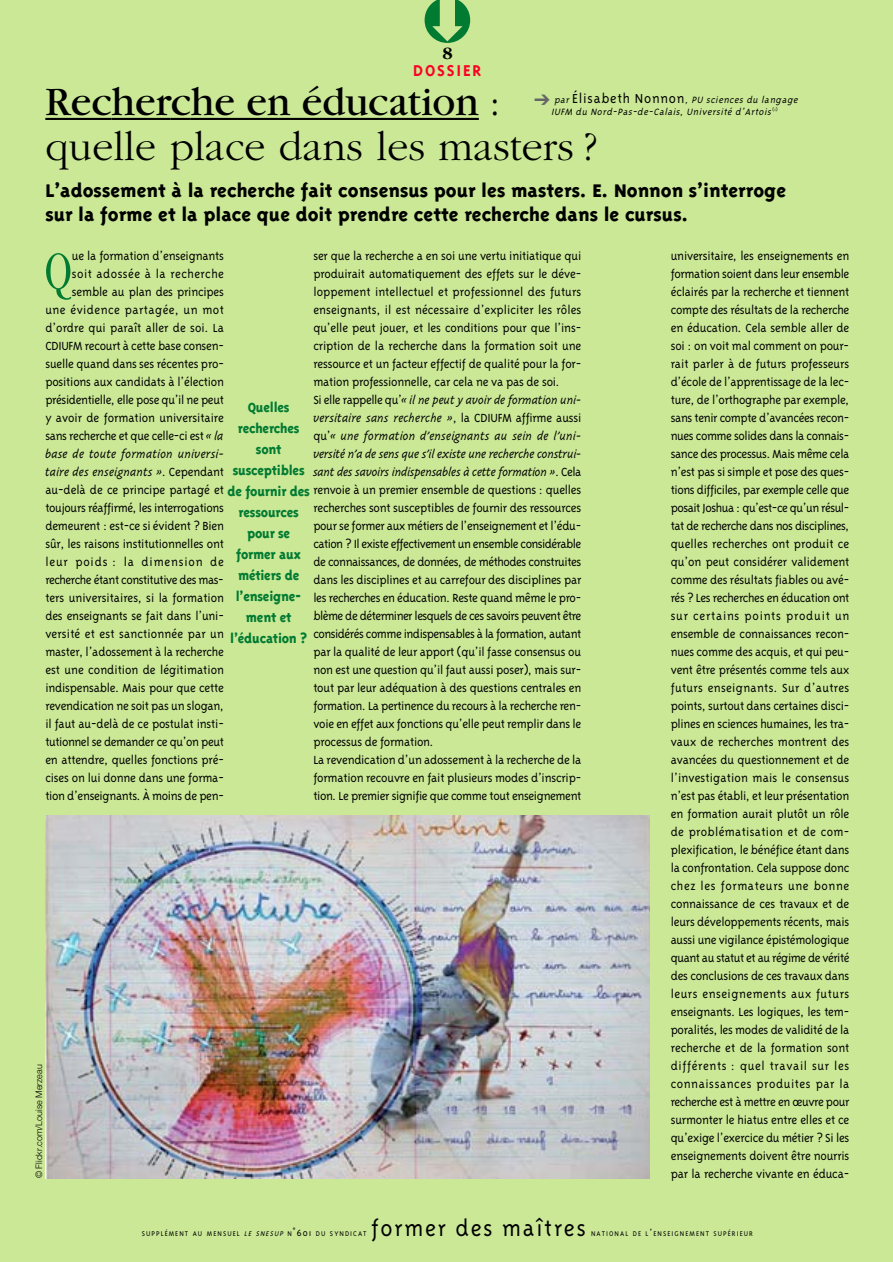
<style>
.page{position:relative;width:893px;height:1262px;background:#fff}
.page>*{position:absolute;margin:0;border:0;box-sizing:border-box;transform-origin:0 0}
.t1{font:300 condensed 55.35px "Garamond";color:#017a32}
.t2{font:300 42px/45px "Garamond";color:#000}
.t3{font:300 25.5px "Triplex";letter-spacing:.07em;color:#000}
.t4{font:800 21px/24px "Triplex";color:#000}
.t5{font:700 18px "Triplex";letter-spacing:.1em;color:#fc0125}
.t6{font:700 18px "Garamond";color:#000}
.t7{font:800 15px/21px "Triplex";letter-spacing:-.015em;color:#017a32;text-align:center;scale:.95 1}
.t8{font:300 13.5px/18px "Triplex";letter-spacing:-.015em;color:#000;text-align:right}
.t9{font:italic 300 10.5px/12px "Triplex";color:#000;text-align:center}
.t10{font:300 9px "Helvetica Neue";color:#000}
.t11{font:300 7.8px "Triplex";letter-spacing:.135em;color:#000}
.s1{font-weight:400}
.s2{color:#666}
.s3{font-style:normal;font-size:15px}
.s4{font-style:italic}
.s5{font-size:10.5px}
</style>
<div class="page">
<div style="left:1px;top:0;width:891px;height:1262px;background:#cae896"></div>
<hr style="left:45px;top:118px;width:66px;height:2px;background:#000">
<hr style="left:111px;top:118px;width:60px;height:2px;background:#000">
<hr style="left:171px;top:118px;width:20px;height:2px;background:#000">
<hr style="left:191px;top:118px;width:288px;height:2px;background:#000">
<img style="left:45px;top:815px;width:604px;height:363px">
<h3 class="t6" style="left:442px;top:47px;width:12px">8</h3>
<h3 class="t5" style="left:413px;top:63px;width:70px">DOSSIER</h3>
<h2 class="t2" style="left:45px;top:82px;width:553px"><span class="s1">Recherche en éducation</span> : quelle place dans les masters ?</h2>
<h3 class="t4" style="left:45px;top:180px;width:742px">L’adossement à la recherche fait consensus pour les masters. E. Nonnon s’interroge sur la forme et la place que doit prendre cette recherche dans le cursus.</h3>
<p class="t9" style="left:534px;top:95px;width:267px"><span class="s2">➔</span> par <span class="s3">É l i s a b e t h N o n n o n</span> , PU sciences du langage<br>IUFM du Nord-Pas-de-Calais, Université d’Artois<sup>(1)</sup></p>
<p class="t8" style="left:45px;top:248px;width:180px">ue la formation d’enseignants<br>soit adossée à la recherche semble au plan des principes<br>une évidence partagée, un mot d’ordre qui paraît aller de soi. La CDIUFM recourt à cette base consen&shy;suelle quand dans ses récentes pro&shy;positions aux candidats à l’élection présidentielle, elle pose qu’il ne peut y avoir de formation universitaire sans recherche et que celle-ci est <span class="s4">« la base de toute formation universi&shy;taire des enseignants »</span>. Cependant au-delà de ce principe partagé et toujours réaffirmé, les interrogations demeurent : est-ce si évident ? Bien sûr, les raisons institutionnelles ont leur poids : la dimension de recherche étant constitutive des mas&shy;ters universitaires, si la formation des enseignants se fait dans l’uni&shy;versité et est sanctionnée par un master, l’adossement à la recherche est une condition de légitimation indispensable. Mais pour que cette revendication ne soit pas un slogan, il faut au-delà de ce postulat insti&shy;tutionnel se demander ce qu’on peut en attendre, quelles fonctions pré&shy;cises on lui donne dans une forma&shy;tion d’enseignants. À moins de pen-</p>
<p class="t8" style="left:313px;top:248px;width:269px;text-align:left">ser que la recherche a en soi une vertu initiatique qui produirait automatiquement des effets sur le déve&shy;loppement intellectuel et professionnel des futurs enseignants, il est nécessaire d’expliciter les rôles qu’elle peut jouer, et les conditions pour que l’ins&shy;cription de la recherche dans la formation soit une ressource et un facteur effectif de qualité pour la for&shy;mation professionnelle, car cela ne va pas de soi.<br>Si elle rappelle qu’<span class="s4">« il ne peut y avoir de formation uni&shy;versitaire sans recherche »</span>, la CDIUFM affirme aussi qu’<span class="s4">« une formation d’enseignants au sein de l’uni&shy;versité n’a de sens que s’il existe une recherche construi&shy;sant des savoirs indispensables à cette formation »</span>. Cela renvoie à un premier ensemble de questions : quelles recherches sont susceptibles de fournir des ressources pour se former aux métiers de l’enseignement et l’édu&shy;cation ? Il existe effectivement un ensemble considérable de connaissances, de données, de méthodes construites dans les disciplines et au carrefour des disciplines par les recherches en éducation. Reste quand même le pro&shy;blème de déterminer lesquels de ces savoirs peuvent être considérés comme indispensables à la formation, autant par la qualité de leur apport (qu’il fasse consensus ou non est une question qu’il faut aussi poser), mais sur&shy;tout par leur adéquation à des questions centrales en formation. La pertinence du recours à la recherche ren&shy;voie en effet aux fonctions qu’elle peut remplir dans le processus de formation.<br>La revendication d’un adossement à la recherche de la formation recouvre en fait plusieurs modes d’inscrip&shy;tion. Le premier signifie que comme tout enseignement</p>
<p class="t8" style="left:670px;top:248px;width:180px;text-align:justify">universitaire, les enseignements en formation soient dans leur ensemble éclairés par la recherche et tiennent compte des résultats de la recherche en éducation. Cela semble aller de soi : on voit mal comment on pour&shy;rait parler à de futurs professeurs d’école de l’apprentissage de la lec&shy;ture, de l’orthographe par exemple, sans tenir compte d’avancées recon&shy;nues comme solides dans la connais&shy;sance des processus. Mais même cela n’est pas si simple et pose des ques&shy;tions difficiles, par exemple celle que posait Joshua : qu’est-ce qu’un résul&shy;tat de recherche dans nos disciplines, quelles recherches ont produit ce qu’on peut considérer validement comme des résultats fiables ou avé&shy;rés ? Les recherches en éducation ont sur certains points produit un ensemble de connaissances recon&shy;nues comme des acquis, et qui peu&shy;vent être présentés comme tels aux futurs enseignants. Sur d’autres points, surtout dans certaines disci&shy;plines en sciences humaines, les tra&shy;vaux de recherches montrent des avancées du questionnement et de l’investigation mais le consensus n’est pas établi, et leur présentation en formation aurait plutôt un rôle de problématisation et de com&shy;plexification, le bénéfice étant dans la confrontation. Cela suppose donc chez les formateurs une bonne connaissance de ces travaux et de leurs développements récents, mais aussi une vigilance épistémologique quant au statut et au régime de vérité des conclusions de ces travaux dans leurs enseignements aux futurs enseignants. Les logiques, les tem&shy;poralités, les modes de validité de la recherche et de la formation sont différents : quel travail sur les connaissances produites par la recherche est à mettre en œuvre pour surmonter le hiatus entre elles et ce qu’exige l’exercice du métier ? Si les enseignements doivent être nourris par la recherche vivante en éduca-</p>
<h1 class="t1" style="left:44px;top:250px;width:29px">Q</h1>
<p class="t7" style="left:227px;top:398px;width:88px">Quelles recherches sont susceptibles de fournir des ressources pour se former aux métiers de l’enseigne&shy;ment et l’éducation ?</p>
<p class="t10" style="left:36px;top:1178px;width:115px;rotate:-90deg">© Flickr.com/Louise Merzeau</p>
<p class="t11" style="left:142px;top:1230px;width:226px">SUPPLÉMENT AU MENSUEL <span class="s4">LE SNESUP</span> N<span class="s5">˚601</span> DU SYNDICAT</p>
<h3 class="t3" style="left:371px;top:1218px;width:216px">former des maîtres</h3>
<p class="t11" style="left:591px;top:1230px;width:163px">NATIONAL DE L<span class="s5">’</span>ENSEIGNEMENT SUPÉRIEUR</p>
</div>
